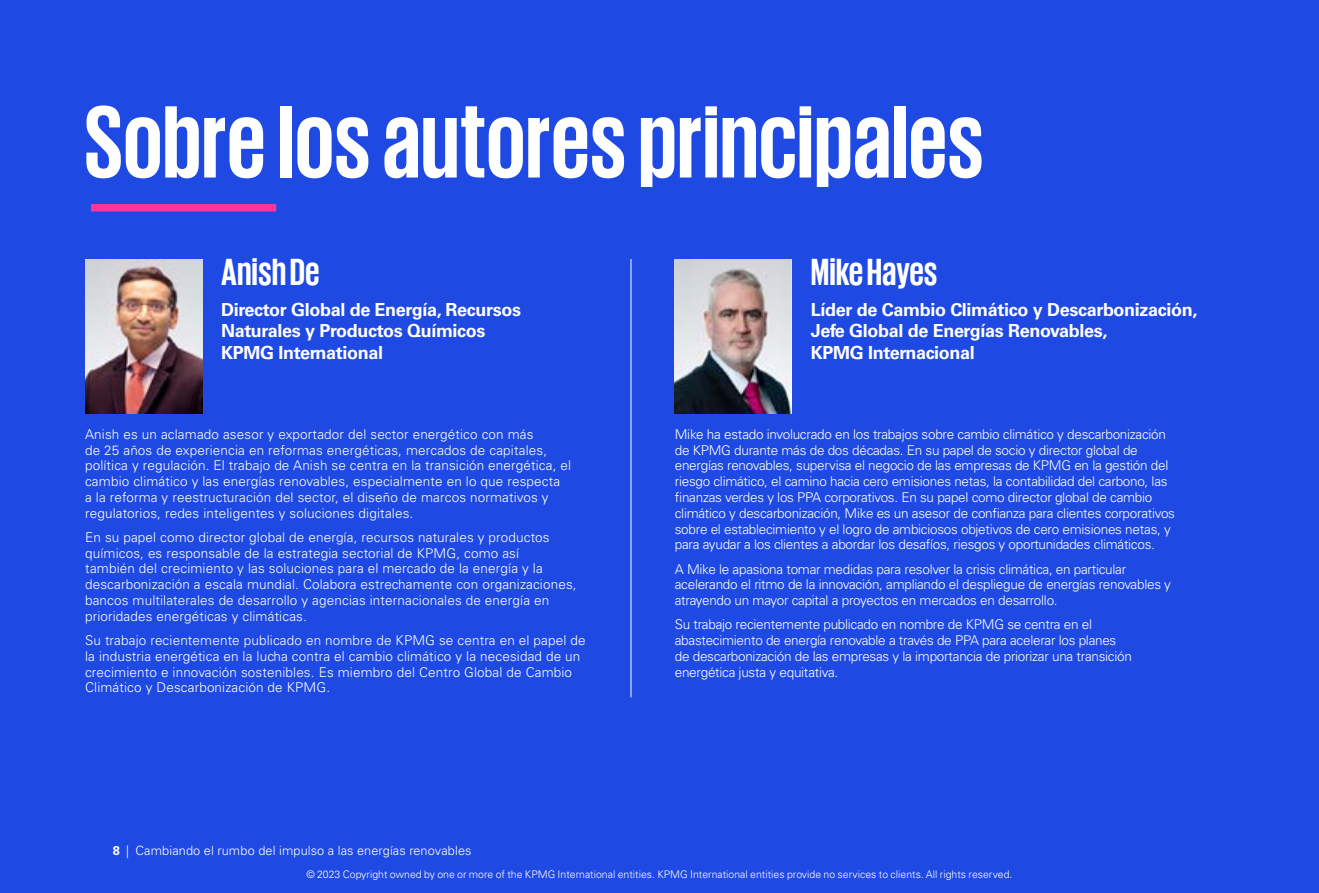
<style>
.page{position:relative;width:1319px;height:893px;background:#fff}
.page>*{position:absolute;margin:0;border:0;box-sizing:border-box;transform-origin:0 0}
.t1{font:700 105px "KPMG";color:#fff}
.t2{font:700 39px "KPMG";color:#fff}
.t3{font:700 18px/21.6px "Univers LT Std";letter-spacing:-.02em;color:#fff}
.t4{font:300 13.5px/15.8px "Univers LT Std";letter-spacing:-.015em;color:#fff}
.t5{font:300 13.5px/15.8px "Univers LT Std";letter-spacing:.01em;color:#fff}
.t6{font:300 12.75px "Univers LT Std";letter-spacing:.005em;color:#fff}
.t7{font:300 10.5px "Univers LT Std";color:#fff}
.s1{font-weight:700}
</style>
<div class="page">
<div style="left:0;top:0;width:1318px;height:893px;background:#1e49e2"></div>
<div style="left:91px;top:204px;width:185px;height:8px;background:#fd349c"></div>
<img style="left:85px;top:259px;width:117px;height:155px">
<img style="left:674px;top:259px;width:117px;height:155px">
<hr style="left:630px;top:259px;width:1px;height:438px;background:#fff">
<h1 class="t1" style="left:84px;top:89px;width:901px">Sobre los autores principales</h1>
<h2 class="t2" style="left:221px;top:253px;width:100px">Anish De</h2>
<h3 class="t3" style="left:221px;top:299px;width:301px">Director Global de Energía, Recursos<br>Naturales y Productos Químicos<br>KPMG International</h3>
<p class="t5" style="left:85px;top:426px;width:487px">Anish es un aclamado asesor y exportador del sector energético con más<br>de 25 años de experiencia en reformas energéticas, mercados de capitales, política y regulación. El trabajo de Anish se centra en la transición energética, el cambio climático y las energías renovables, especialmente en lo que respecta<br>a la reforma y reestructuración del sector, el diseño de marcos normativos y regulatorios, redes inteligentes y soluciones digitales.</p>
<p class="t5" style="left:85px;top:529px;width:493px">En su papel como director global de energía, recursos naturales y productos químicos, es responsable de la estrategia sectorial de KPMG, como así<br>también del crecimiento y las soluciones para el mercado de la energía y la descarbonización a escala mundial. Colabora estrechamente con organizaciones, bancos multilaterales de desarrollo y agencias internacionales de energía en prioridades energéticas y climáticas.</p>
<p class="t5" style="left:85px;top:632px;width:502px">Su trabajo recientemente publicado en nombre de KPMG se centra en el papel de la industria energética en la lucha contra el cambio climático y la necesidad de un crecimiento e innovación sostenibles. Es miembro del Centro Global de Cambio Climático y Descarbonización de KPMG.</p>
<h2 class="t2" style="left:810px;top:253px;width:128px">Mike Hayes</h2>
<h3 class="t3" style="left:810px;top:299px;width:388px">Líder de Cambio Climático y Descarbonización,<br>Jefe Global de Energías Renovables,<br>KPMG Internacional</h3>
<p class="t4" style="left:674px;top:426px;width:501px">Mike ha estado involucrado en los trabajos sobre cambio climático y descarbonización de KPMG durante más de dos décadas. En su papel de socio y director global de energías renovables, supervisa el negocio de las empresas de KPMG en la gestión del riesgo climático, el camino hacia cero emisiones netas, la contabilidad del carbono, las finanzas verdes y los PPA corporativos. En su papel como director global de cambio climático y descarbonización, Mike es un asesor de confianza para clientes corporativos sobre el establecimiento y el logro de ambiciosos objetivos de cero emisiones netas, y para ayudar a los clientes a abordar los desafíos, riesgos y oportunidades climáticos.</p>
<p class="t4" style="left:674px;top:561px;width:497px">A Mike le apasiona tomar medidas para resolver la crisis climática, en particular acelerando el ritmo de la innovación, ampliando el despliegue de energías renovables y atrayendo un mayor capital a proyectos en mercados en desarrollo.</p>
<p class="t4" style="left:674px;top:617px;width:458px">Su trabajo recientemente publicado en nombre de KPMG se centra en el abastecimiento de energía renovable a través de PPA para acelerar los planes de descarbonización de las empresas y la importancia de priorizar una transición energética justa y equitativa.</p>
<p class="t6" style="left:113px;top:842px;width:360px"><span class="s1">8</span> | Cambiando el rumbo del impulso a las energías renovables</p>
<p class="t7" style="left:306px;top:868px;width:707px">© 2023 Copyright owned by one or more of the KPMG International entities. KPMG International entities provide no services to clients. All rights reserved.</p>
</div>
